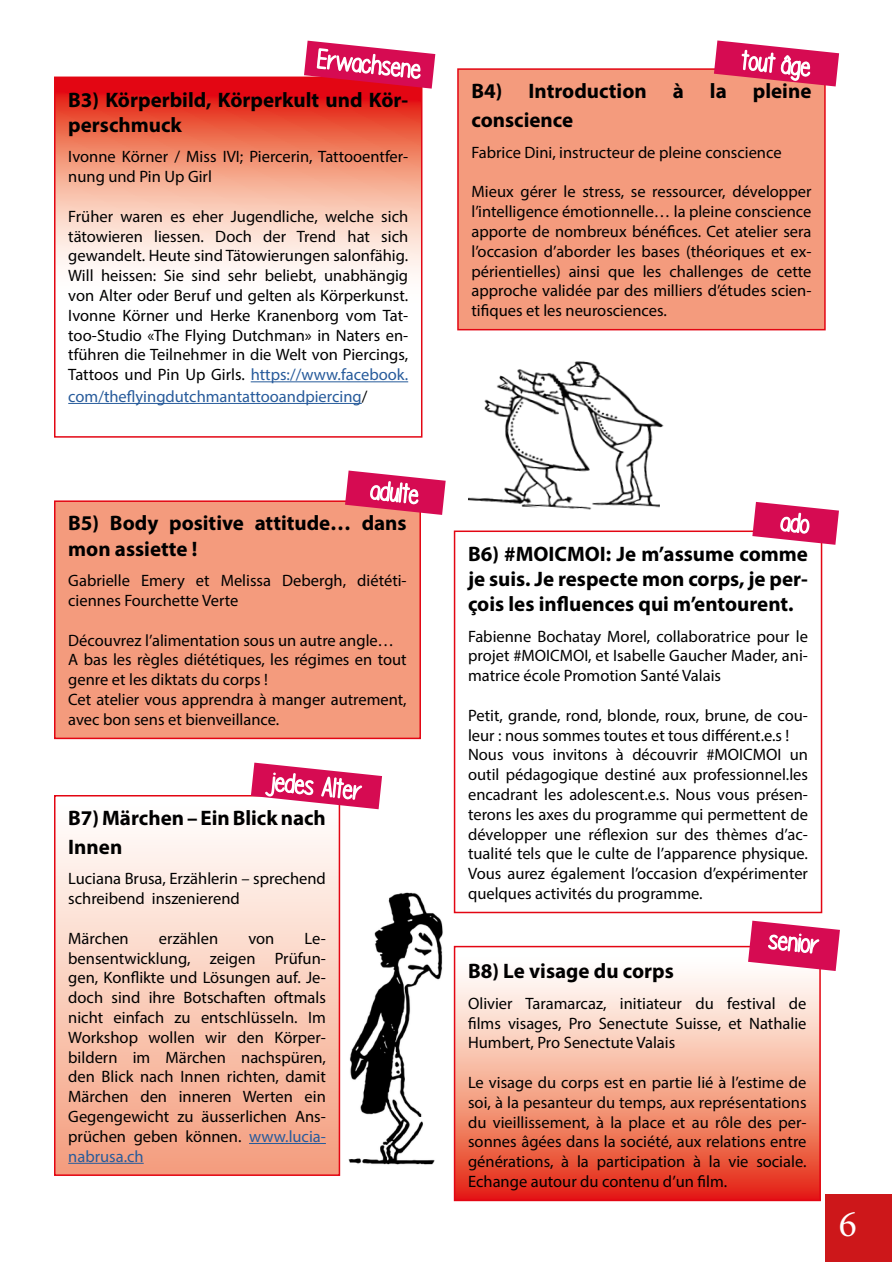
<style>
.page{position:relative;width:893px;height:1263px;background:#fff}
.page>*{position:absolute;margin:0;border:0;box-sizing:border-box;transform-origin:0 0}
.t1{font:37.5px "Minion Pro";color:#fff}
.t2{font:700 21px/25.2px "Myriad Pro";color:#000}
.t3{font:16.5px/19.8px "Myriad Pro";color:#000;text-align:justify}
.t4{font:16.5px "Myriad Pro";color:#275b9b}
.s1{color:#275b9b}
.s2{color:#000}
</style>
<div class="page">
<img style="left:468px;top:361px;width:196px;height:149px">
<div style="left:55px;top:796px;width:284px;height:379px;background:linear-gradient(to bottom,#fff,#f49d7d)"></div>
<hr style="left:249px;top:1143px;width:77px;height:1px;background:#275b9b">
<hr style="left:68px;top:1163px;width:76px;height:1px;background:#275b9b">
<div style="left:54px;top:795px;width:286px;height:381px;border:2px solid #e30613"></div>
<div style="left:454px;top:530px;width:368px;height:383px;border:2px solid #e30613"></div>
<div style="left:458px;top:69px;width:367px;height:261px;background:#f49b7d"></div>
<div style="left:457px;top:68px;width:369px;height:262px;border:2px solid #e30613"></div>
<svg style="left:57px;top:80px;width:362px;height:323px"></svg>
<hr style="left:251px;top:381px;width:157px;height:1px;background:#275b9b">
<hr style="left:68px;top:403px;width:294px;height:1px;background:#275b9b">
<div style="left:54px;top:77px;width:368px;height:361px;border:2px solid #e30613"></div>
<svg style="left:457px;top:975px;width:361px;height:223px;background:#f39f8a"></svg>
<div style="left:454px;top:946px;width:367px;height:255px;border:2px solid #e30613"></div>
<div style="left:826px;top:1194px;width:66px;height:68px;background:#cd171a"></div>
<div style="left:55px;top:501px;width:365px;height:237px;background:#f49b7d"></div>
<div style="left:54px;top:500px;width:367px;height:239px;border:2px solid #e30613"></div>
<img style="left:349px;top:892px;width:94px;height:273px">
<svg style="left:714px;top:40px;width:125px;height:88px"></svg>
<svg style="left:345px;top:470px;width:101px;height:83px"></svg>
<svg style="left:251px;top:736px;width:131px;height:95px"></svg>
<svg style="left:748px;top:910px;width:92px;height:74px"></svg>
<svg style="left:304px;top:40px;width:131px;height:86px"></svg>
<svg style="left:752px;top:501px;width:87px;height:84px"></svg>
<p class="t2" style="left:68px;top:86px;width:341px">B3) Körperbild, Körperkult und Kör&shy;perschmuck</p>
<p class="t3" style="left:68px;top:147px;width:341px">Ivonne Körner / Miss IVI; Piercerin, Tattooentfer&shy;nung und Pin Up Girl</p>
<p class="t3" style="left:68px;top:206px;width:341px">Früher waren es eher Jugendliche, welche sich tätowieren liessen. Doch der Trend hat sich gewandelt. Heute sind Tätowierungen salonfähig.<br>Will heissen: Sie sind sehr beliebt, unabhängig von Alter oder Beruf und gelten als Körperkunst.<br>Ivonne Körner und Herke Kranenborg vom Tat&shy;too-Studio «The Flying Dutchman» in Naters en&shy;tführen die Teilnehmer in die Welt von Piercings, Tattoos und Pin Up Girls. <span class="s1">https://www.facebook.</span></p>
<p class="t4" style="left:68px;top:386px;width:301px">com/theflyingdutchmantattooandpiercing<span class="s2">/</span></p>
<p class="t2" style="left:68px;top:510px;width:340px">B5) Body positive attitude… dans mon assiette !</p>
<p class="t3" style="left:68px;top:571px;width:340px">Gabrielle Emery et Melissa Debergh, diététi&shy;ciennes Fourchette Verte</p>
<p class="t3" style="left:68px;top:630px;width:327px">Découvrez l’alimentation sous un autre angle…</p>
<p class="t3" style="left:68px;top:650px;width:340px">A bas les règles diététiques, les régimes en tout genre et les diktats du corps !</p>
<p class="t3" style="left:68px;top:689px;width:340px">Cet atelier vous apprendra à manger autrement, avec bon sens et bienveillance.</p>
<p class="t2" style="left:68px;top:803px;width:259px;line-height:28.8px">B7) Märchen – Ein Blick nach<br>Innen</p>
<p class="t3" style="left:68px;top:869px;width:259px">Luciana Brusa, Erzählerin – sprechend schreibend inszenierend</p>
<p class="t3" style="left:68px;top:928px;width:62px">Märchen</p>
<p class="t3" style="left:159px;top:928px;width:61px">erzählen</p>
<p class="t3" style="left:248px;top:928px;width:27px">von</p>
<p class="t3" style="left:68px;top:928px;width:259px;text-indent:236px">Le&shy;bensentwicklung, zeigen Prüfun&shy;gen, Konflikte und Lösungen auf. Je&shy;doch sind ihre Botschaften oftmals nicht einfach zu entschlüsseln. Im Workshop wollen wir den Körper&shy;bildern im Märchen nachspüren, den Blick nach Innen richten, damit Märchen den inneren Werten ein Gegengewicht zu äusserlichen Ans&shy;prüchen geben können. <span class="s1">www.lucia&shy;nabrusa.ch</span></p>
<p class="t2" style="left:471px;top:76px;width:341px;line-height:28.8px">B4) Introduction à la pleine conscience</p>
<p class="t3" style="left:471px;top:142px;width:312px">Fabrice Dini, instructeur de pleine conscience</p>
<p class="t3" style="left:471px;top:182px;width:341px">Mieux gérer le stress, se ressourcer, développer l’intelligence émotionnelle… la pleine conscience apporte de nombreux bénéfices. Cet atelier sera l’occasion d’aborder les bases (théoriques et ex&shy;périentielles) ainsi que les challenges de cette approche validée par des milliers d’études scien&shy;tifiques et les neurosciences.</p>
<p class="t2" style="left:468px;top:540px;width:341px;text-align:justify">B6) #MOICMOI: Je m’assume comme je suis. Je respecte mon corps, je per&shy;çois les influences qui m’entourent.</p>
<p class="t3" style="left:468px;top:626px;width:341px">Fabienne Bochatay Morel, collaboratrice pour le projet #MOICMOI, et Isabelle Gaucher Mader, ani&shy;matrice école Promotion Santé Valais</p>
<p class="t3" style="left:468px;top:705px;width:341px">Petit, grande, rond, blonde, roux, brune, de cou&shy;leur : nous sommes toutes et tous différent.e.s !</p>
<p class="t3" style="left:468px;top:745px;width:341px">Nous vous invitons à découvrir #MOICMOI un outil pédagogique destiné aux professionnel.les encadrant les adolescent.e.s. Nous vous présen&shy;terons les axes du programme qui permettent de développer une réflexion sur des thèmes d’ac&shy;tualité tels que le culte de l’apparence physique.<br>Vous aurez également l’occasion d’expérimenter quelques activités du programme.</p>
<p class="t2" style="left:468px;top:958px;width:207px">B8) Le visage du corps</p>
<p class="t3" style="left:468px;top:993px;width:340px">Olivier Taramarcaz, initiateur du festival de films visages, Pro Senectute Suisse, et Nathalie Humbert, Pro Senectute Valais</p>
<p class="t3" style="left:468px;top:1072px;width:340px">Le visage du corps est en partie lié à l’estime de soi, à la pesanteur du temps, aux représentations du vieillissement, à la place et au rôle des per&shy;sonnes âgées dans la société, aux relations entre générations, à la participation à la vie sociale.<br>Echange autour du contenu d’un film.</p>
<p class="t1" style="left:839px;top:1199px;width:19px">6</p>
</div>
